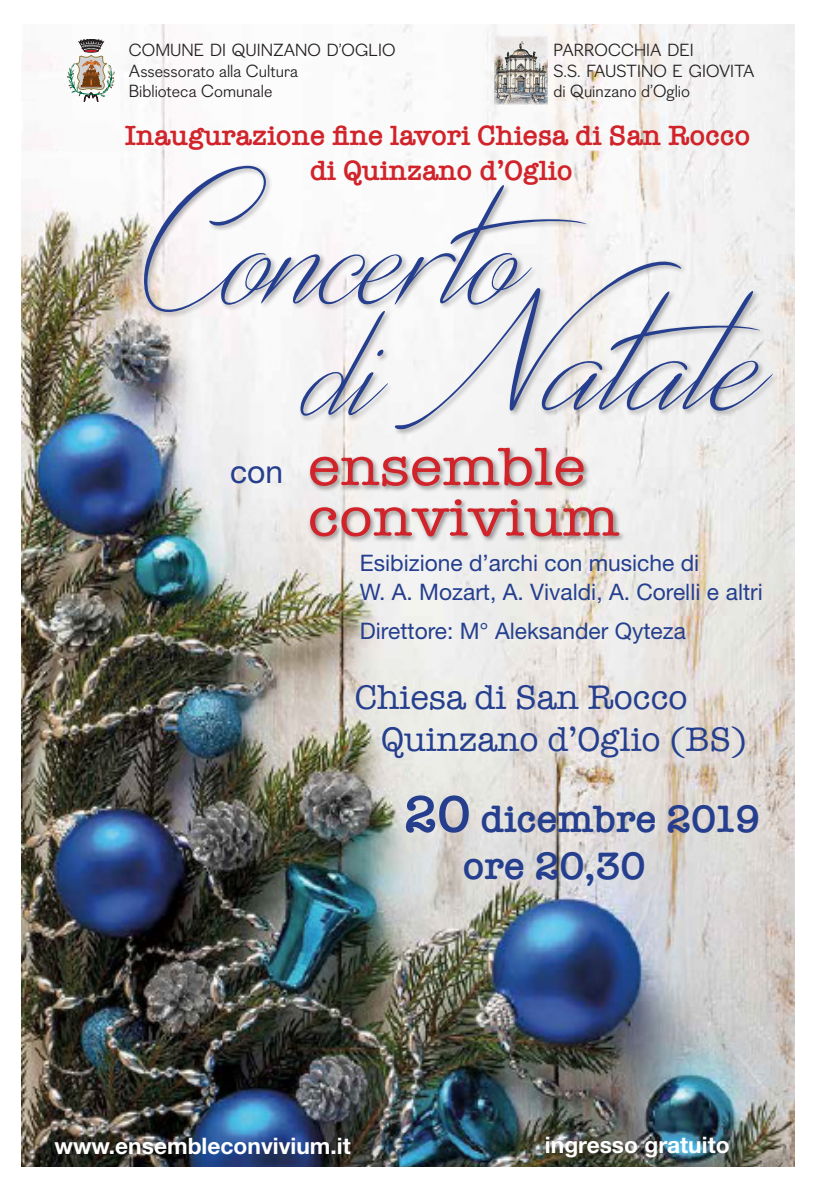
<style>
.page{position:relative;width:819px;height:1191px;background:#fff}
.page>*{position:absolute;margin:0;border:0;box-sizing:border-box;transform-origin:0 0}
.t1{font:209.91px "Distant Stroke";color:#253f8e}
.t2{font:209.91px "Distant Stroke";color:#253f8e;scale:1.1 1}
.t3{font:184.97px "Distant Stroke";color:#253f8e}
.t4{font:54.77px "American Typewriter";color:#d1232a;scale:1.12 1}
.t5{font:600 39.38px "American Typewriter";color:#253f8e}
.t6{font:35px "American Typewriter";color:#253f8e}
.t7{font:31.85px "Helvetica Neue LT Std";color:#253f8e}
.t8{font:600 28.7px "American Typewriter";color:#d1232a}
.t9{font:22.75px "Helvetica Neue LT Std";color:#253f8e}
.t10{font:700 22.75px "Helvetica Neue LT Std";color:#fff}
.t11{font:17.06px "Figgins Sans";color:#231f20}
.s1{font-size:52.5px}
</style>
<div class="page">
<img style="left:22px;top:25px;width:772px;height:1141px">
<svg style="left:67px;top:39px;width:48px;height:63px"></svg>
<img style="left:494px;top:36px;width:54px;height:69px">
<div style="left:142px;top:164px;width:451px;height:155px;background:#231f20;opacity:.4"></div>
<div style="left:393px;top:259px;width:386px;height:177px;background:#231f20;opacity:.4"></div>
<div style="left:298px;top:309px;width:96px;height:114px;background:#231f20;opacity:.4"></div>
<div style="left:308px;top:445px;width:318px;height:98px;background:#231f20;opacity:.5"></div>
<p class="t11" style="left:129px;top:40px;width:268px">COMUNE DI QUINZANO D’OGLIO</p>
<p class="t11" style="left:129px;top:61px;width:171px">Assessorato alla Cultura</p>
<p class="t11" style="left:129px;top:81px;width:145px">Biblioteca Comunale</p>
<p class="t11" style="left:553px;top:40px;width:141px">PARROCCHIA DEI</p>
<p class="t11" style="left:553px;top:61px;width:202px">S.S. FAUSTINO E GIOVITA</p>
<p class="t11" style="left:553px;top:81px;width:138px">di Quinzano d’Oglio</p>
<p class="t8" style="left:125px;top:114px;width:627px">Inaugurazione fine lavori Chiesa di San Rocco</p>
<p class="t8" style="left:310px;top:148px;width:264px">di Quinzano d’Oglio</p>
<p class="t1" style="left:147px;top:141px;width:448px">Concerto</p>
<p class="t3" style="left:306px;top:272px;width:75px">di</p>
<p class="t2" style="left:424px;top:248px;width:315px">Natale</p>
<p class="t4" style="left:308px;top:425px;width:250px">ensemble</p>
<p class="t4" style="left:308px;top:475px;width:280px">convivium</p>
<p class="t9" style="left:360px;top:549px;width:341px">Esibizione d’archi con musiche di</p>
<p class="t9" style="left:360px;top:578px;width:404px">W. A. Mozart, A. Vivaldi, A. Corelli e altri</p>
<p class="t9" style="left:360px;top:617px;width:327px">Direttore: M° Aleksander Qyteza</p>
<p class="t7" style="left:230px;top:452px;width:55px">con</p>
<p class="t6" style="left:355px;top:670px;width:334px">Chiesa di San Rocco</p>
<p class="t6" style="left:381px;top:712px;width:367px">Quinzano d’Oglio (BS)</p>
<p class="t5" style="left:404px;top:788px;width:358px"><span class="s1">20</span> dicembre 2019</p>
<p class="t5" style="left:463px;top:835px;width:184px">ore 20,30</p>
<p class="t10" style="left:55px;top:1131px;width:298px">www.ensembleconvivium.it</p>
<p class="t10" style="left:545px;top:1130px;width:186px">ingresso gratuito</p>
</div>
